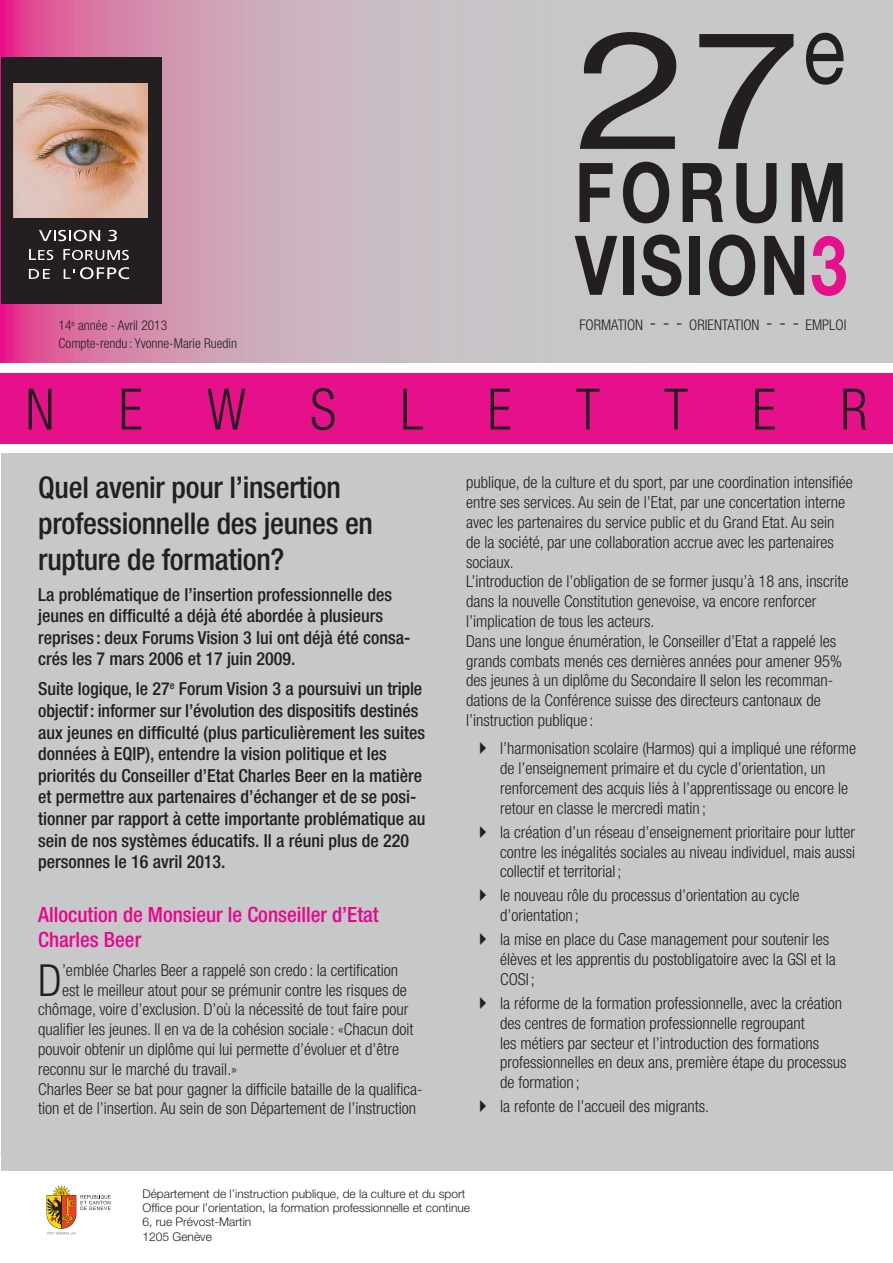
<style>
.page{position:relative;width:893px;height:1263px;background:#fff}
.page>*{position:absolute;margin:0;border:0;box-sizing:border-box;transform-origin:0 0}
.t1{font:164.7px "Helvetica Neue LT";color:#231f20;scale:1.25 1}
.t2{font:700 82.5px "Helvetica Neue LT";letter-spacing:.03em;color:#231f20;scale:.8 1}
.t3{font:300 condensed 57.3px "Helvetica Neue LT";letter-spacing:1.19em;color:#231f20;scale:.94 1}
.texte{font:300 condensed 44.25px "Helvetica Neue LT";color:#231f20}
.chapeau{font:500 condensed 30px/36px "Helvetica Neue LT";letter-spacing:-.01em;color:#231f20}
.sous-titre{font:500 condensed 21px/25.2px "Helvetica Neue LT";color:#ed028c}
.titre{font:500 condensed 18px/21.6px "Helvetica Neue LT";color:#231f20}
.texte-2{font:300 condensed 16.5px/19.8px "Helvetica Neue LT";color:#231f20}
.t4{font:300 condensed 14.7px "Helvetica Neue LT";color:#231f20}
.texte-3{font:300 condensed 13.5px "Helvetica Neue LT";color:#231f20}
.t5{font:300 12px/14.4px "Helvetica Neue LT";color:#231f20}
.s1{color:#e6108a}
.s2{font-size:21px}
</style>
<div class="page">
<svg style="left:0;top:0;width:893px;height:362px;background:#cab8c2"></svg>
<div style="left:1px;top:57px;width:160px;height:247px;background:#231f20"></div>
<img style="left:13px;top:84px;width:134px;height:133px">
<svg style="left:39px;top:230px;width:61px;height:11px"></svg>
<svg style="left:108px;top:230px;width:9px;height:11px"></svg>
<svg style="left:29px;top:249px;width:24px;height:11px"></svg>
<svg style="left:63px;top:249px;width:66px;height:11px"></svg>
<svg style="left:29px;top:269px;width:21px;height:10px"></svg>
<svg style="left:64px;top:267px;width:65px;height:12px"></svg>
<div style="left:0;top:373px;width:893px;height:70px;background:#e6108a"></div>
<div style="left:1px;top:453px;width:891px;height:717px;background:#c7c8ca"></div>
<svg style="left:47px;top:1185px;width:64px;height:49px"></svg>
<hr style="left:0;top:1154px;width:893px;height:1px;background:#c7c8ca">
<p class="texte-3" style="left:59px;top:318px;width:110px">14<sup>e</sup> année - Avril 2013</p>
<p class="texte-3" style="left:59px;top:335px;width:180px">Compte-rendu : Yvonne-Marie Ruedin</p>
<p class="t1" style="left:575px;top:-8px;width:218px">27<sup>e</sup></p>
<p class="t2" style="left:575px;top:142px;width:342px">FORUM</p>
<p class="t2" style="left:575px;top:214px;width:342px">VISION<span class="s1">3</span></p>
<p class="t4" style="left:579px;top:317px;width:269px">FORMATION <span class="s2">- - -</span> ORIENTATION <span class="s2">- - -</span> EMPLOI</p>
<h3 class="t3" style="left:26px;top:376px;width:897px">NEWSLETTER</h3>
<p class="chapeau" style="left:38px;top:469px;width:336px">Quel avenir pour l’insertion professionnelle des jeunes en rupture de formation?</p>
<p class="titre" style="left:38px;top:583px;width:374px">La problématique de l’insertion professionnelle des jeunes en difficulté a déjà été abordée à plusieurs reprises : deux Forums Vision 3 lui ont déjà été consa&shy;crés les 7 mars 2006 et 17 juin 2009.</p>
<p class="titre" style="left:38px;top:678px;width:389px">Suite logique, le 27<sup>e</sup> Forum Vision 3 a poursuivi un triple objectif: informer sur l’évolution des dispositifs destinés aux jeunes en difficulté (plus particulièrement les suites données à EQIP), entendre la vision politique et les priorités du Conseiller d’Etat Charles Beer en la matière et permettre aux partenaires d’échanger et de se posi&shy;tionner par rapport à cette importante problématique au sein de nos systèmes éducatifs. Il a réuni plus de 220 personnes le 16 avril 2013.</p>
<p class="sous-titre" style="left:38px;top:902px;width:342px">Allocution de Monsieur le Conseiller d’Etat<br>Charles Beer</p>
<p class="texte" style="left:38px;top:954px;width:25px">D</p>
<p class="texte-2" style="left:62px;top:960px;width:338px">’emblée Charles Beer a rappelé son credo : la certification</p>
<p class="texte-2" style="left:62px;top:980px;width:346px">est le meilleur atout pour se prémunir contre les risques de</p>
<p class="texte-2" style="left:38px;top:999px;width:372px">chômage, voire d’exclusion. D’où la nécessité de tout faire pour</p>
<p class="texte-2" style="left:38px;top:1019px;width:377px">qualifier les jeunes. Il en va de la cohésion sociale : «Chacun doit</p>
<p class="texte-2" style="left:38px;top:1039px;width:362px">pouvoir obtenir un diplôme qui lui permette d’évoluer et d’être</p>
<p class="texte-2" style="left:38px;top:1059px;width:201px">reconnu sur le marché du travail.»</p>
<p class="texte-2" style="left:38px;top:1079px;width:386px">Charles Beer se bat pour gagner la difficile bataille de la qualifica-</p>
<p class="texte-2" style="left:38px;top:1098px;width:379px">tion et de l’insertion. Au sein de son Département de l’instruction</p>
<p class="texte-2" style="left:466px;top:472px;width:388px">publique, de la culture et du sport, par une coordination intensifiée entre ses services. Au sein de l’Etat, par une concertation interne avec les partenaires du service public et du Grand Etat. Au sein<br>de la société, par une collaboration accrue avec les partenaires sociaux.<br>L’introduction de l’obligation de se former jusqu’à 18 ans, inscrite dans la nouvelle Constitution genevoise, va encore renforcer l’implication de tous les acteurs.<br>Dans une longue énumération, le Conseiller d’Etat a rappelé les grands combats menés ces dernières années pour amener 95% des jeunes à un diplôme du Secondaire II selon les recomman&shy;dations de la Conférence suisse des directeurs cantonaux de l’instruction publique :</p>
<p class="texte-2" style="left:500px;top:738px;width:357px">l’harmonisation scolaire (Harmos) qui a impliqué une réforme de l’enseignement primaire et du cycle d’orientation, un renforcement des acquis liés à l’apprentissage ou encore le retour en classe le mercredi matin ;</p>
<p class="texte-2" style="left:500px;top:822px;width:356px;text-align:justify">la création d’un réseau d’enseignement prioritaire pour lutter contre les inégalités sociales au niveau individuel, mais aussi collectif et territorial ;</p>
<p class="texte-2" style="left:500px;top:885px;width:301px">le nouveau rôle du processus d’orientation au cycle d’orientation ;</p>
<p class="texte-2" style="left:500px;top:929px;width:337px">la mise en place du Case management pour soutenir les élèves et les apprentis du postobligatoire avec la GSI et la<br>COSI ;</p>
<p class="texte-2" style="left:500px;top:993px;width:348px">la réforme de la formation professionnelle, avec la création des centres de formation professionnelle regroupant<br>les métiers par secteur et l’introduction des formations professionnelles en deux ans, première étape du processus de formation ;</p>
<p class="texte-2" style="left:500px;top:1096px;width:210px">la refonte de l’accueil des migrants.</p>
<p class="t5" style="left:142px;top:1186px;width:329px">Département de l’instruction publique, de la culture et du sport Office pour l’orientation, la formation professionnelle et continue 6, rue Prévost-Martin<br>1205 Genève</p>
</div>
